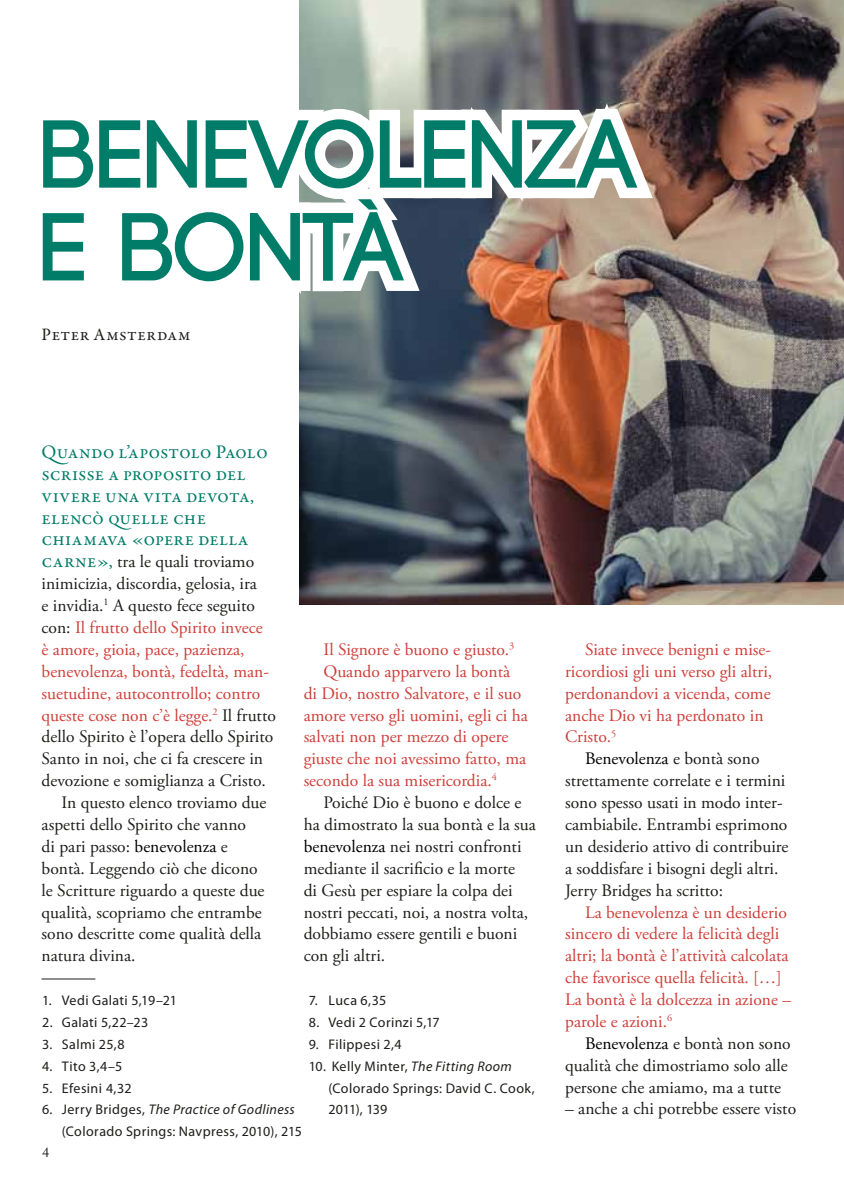
<style>
.page{position:relative;width:844px;height:1191px;background:#fff}
.page>*{position:absolute;margin:0;border:0;box-sizing:border-box;transform-origin:0 0}
.t1{font:700 96.25px/92.8px "Code";letter-spacing:.005em;color:#017c68}
.t2{font:19.25px/21.9px "Garamond Premr Pro";color:#017c68}
.t3{font:17.5px/21.9px "Adobe Garamond Pro";color:#1d1d1b}
.t4{font:17.5px/21.9px "Adobe Garamond Pro";color:#cf3e39}
.t5{font:17.5px "Garamond Premr Pro";letter-spacing:.03em;color:#1d1d1b}
.t6{font:14px/21.9px "Myriad Pro";letter-spacing:.025em;color:#1d1d1b}
.t7{font:14px "Adobe Caslon Pro";color:#1d1d1b}
.s1{font-family:"Garamond Premr Pro";font-size:19.25px;color:#017c68}
.s2{color:#1d1d1b}
.s3{color:#000}
.s4{font-style:italic}
</style>
<div class="page">
<img style="left:299px;top:0;width:544px;height:604px">
<hr style="left:42px;top:978px;width:53px;height:1px;background:#1d1d1b">
<img style="left:299px;top:73px;width:369px;height:255px">
<h1 class="t1" style="left:42px;top:111px;width:596px">BENEVOLENZA<br>E BONTÀ</h1>
<p class="t5" style="left:42px;top:324px;width:151px">Peter Amsterdam</p>
<p class="t2" style="left:42px;top:441px;width:228px">Quando l’apostolo Paolo scrisse a proposito del vivere una vita devota, elencò quelle che chiamava «opere della</p>
<p class="t3" style="left:42px;top:551px;width:214px"><span class="s1">carne»,</span> tra le quali troviamo</p>
<p class="t3" style="left:42px;top:573px;width:217px">inimicizia, discordia, gelosia, ira</p>
<p class="t3" style="left:42px;top:595px;width:215px">e invidia.<sup>1</sup> A questo fece seguito</p>
<p class="t4" style="left:42px;top:617px;width:222px"><span class="s2">con:</span> Il frutto dello Spirito invece</p>
<p class="t4" style="left:42px;top:639px;width:204px">è amore, gioia, pace, pazienza,</p>
<p class="t4" style="left:42px;top:661px;width:229px">benevolenza, bontà, fedeltà, man-</p>
<p class="t4" style="left:42px;top:683px;width:220px">suetudine, autocontrollo; contro</p>
<p class="t4" style="left:42px;top:704px;width:236px">queste cose non c’è legge.<sup>2</sup> <span class="s2">Il frutto</span></p>
<p class="t3" style="left:42px;top:726px;width:233px">dello Spirito è l’opera dello Spirito</p>
<p class="t3" style="left:42px;top:748px;width:223px">Santo in noi, che ci fa crescere in</p>
<p class="t3" style="left:42px;top:770px;width:226px">devozione e somiglianza a Cristo.</p>
<p class="t3" style="left:61px;top:792px;width:206px">In questo elenco troviamo due</p>
<p class="t3" style="left:42px;top:814px;width:206px">aspetti dello Spirito che vanno</p>
<p class="t3" style="left:42px;top:836px;width:188px">di pari passo: <span class="s3">benevolenza</span> e</p>
<p class="t3" style="left:42px;top:858px;width:218px">bontà. Leggendo ciò che dicono</p>
<p class="t3" style="left:42px;top:879px;width:224px">le Scritture riguardo a queste due</p>
<p class="t3" style="left:42px;top:901px;width:221px">qualità, scopriamo che entrambe</p>
<p class="t3" style="left:42px;top:923px;width:221px">sono descritte come qualità della</p>
<p class="t3" style="left:42px;top:945px;width:95px">natura divina.</p>
<p class="t4" style="left:323px;top:639px;width:192px">Il Signore è buono e giusto.<sup>3</sup></p>
<p class="t4" style="left:323px;top:661px;width:188px">Quando apparvero la bontà</p>
<p class="t4" style="left:303px;top:683px;width:219px">di Dio, nostro Salvatore, e il suo</p>
<p class="t4" style="left:303px;top:704px;width:226px">amore verso gli uomini, egli ci ha</p>
<p class="t4" style="left:303px;top:726px;width:206px">salvati non per mezzo di opere</p>
<p class="t4" style="left:303px;top:748px;width:224px">giuste che noi avessimo fatto, ma</p>
<p class="t4" style="left:303px;top:770px;width:195px">secondo la sua misericordia.<sup>4</sup></p>
<p class="t3" style="left:323px;top:792px;width:199px">Poiché Dio è buono e dolce e</p>
<p class="t3" style="left:303px;top:814px;width:234px">ha dimostrato la sua bontà e la sua</p>
<p class="t3" style="left:303px;top:836px;width:219px"><span class="s3">benevolenza</span> nei nostri confronti</p>
<p class="t3" style="left:303px;top:858px;width:213px">mediante il sacrificio e la morte</p>
<p class="t3" style="left:303px;top:879px;width:210px">di Gesù per espiare la colpa dei</p>
<p class="t3" style="left:303px;top:901px;width:226px">nostri peccati, noi, a nostra volta,</p>
<p class="t3" style="left:303px;top:923px;width:215px">dobbiamo essere gentili e buoni</p>
<p class="t3" style="left:303px;top:945px;width:83px">con gli altri.</p>
<p class="t6" style="left:42px;top:989px;width:136px">1. Vedi Galati 5,19–21</p>
<p class="t6" style="left:42px;top:1011px;width:108px">2. Galati 5,22–23</p>
<p class="t6" style="left:42px;top:1033px;width:84px">3. Salmi 25,8</p>
<p class="t6" style="left:42px;top:1054px;width:82px">4. Tito 3,4–5</p>
<p class="t6" style="left:42px;top:1076px;width:91px">5. Efesini 4,32</p>
<p class="t6" style="left:62px;top:1098px;width:241px;text-indent:-20px">6. Jerry Bridges, <span class="s4">The Practice of Godliness </span>(Colorado Springs: Navpress, 2010), 215</p>
<p class="t7" style="left:42px;top:1144px;width:8px">4</p>
<p class="t6" style="left:308px;top:989px;width:79px">7. Luca 6,35</p>
<p class="t6" style="left:308px;top:1011px;width:132px">8. Vedi 2 Corinzi 5,17</p>
<p class="t6" style="left:308px;top:1033px;width:94px">9. Filippesi 2,4</p>
<p class="t6" style="left:328px;top:1054px;width:208px;text-indent:-20px">10. Kelly Minter, <span class="s4">The Fitting Room </span>(Colorado Springs: David C. Cook,<br>2011), 139</p>
<p class="t4" style="left:565px;top:639px;width:209px;text-indent:20px">Siate invece benigni e mise&shy;ricordiosi gli uni verso gli altri, perdonandovi a vicenda, come anche Dio vi ha perdonato in<br>Cristo.<sup>5</sup></p>
<p class="t3" style="left:565px;top:748px;width:225px;text-indent:20px"><span class="s3">Benevolenza</span> e bontà sono strettamente correlate e i termini sono spesso usati in modo inter&shy;cambiabile. Entrambi esprimono un desiderio attivo di contribuire a soddisfare i bisogni degli altri.<br>Jerry Bridges ha scritto:</p>
<p class="t4" style="left:565px;top:901px;width:227px;text-indent:20px">La benevolenza è un desiderio sincero di vedere la felicità degli altri; la bontà è l’attività calcolata che favorisce quella felicità. […]<br>La bontà è la dolcezza in azione – parole e azioni.<sup>6</sup></p>
<p class="t3" style="left:565px;top:1033px;width:227px;text-indent:20px"><span class="s3">Benevolenza</span> e bontà non sono qualità che dimostriamo solo alle persone che amiamo, ma a tutte</p>
<p class="t3" style="left:565px;top:1098px;width:232px">– anche a chi potrebbe essere visto</p>
</div>
